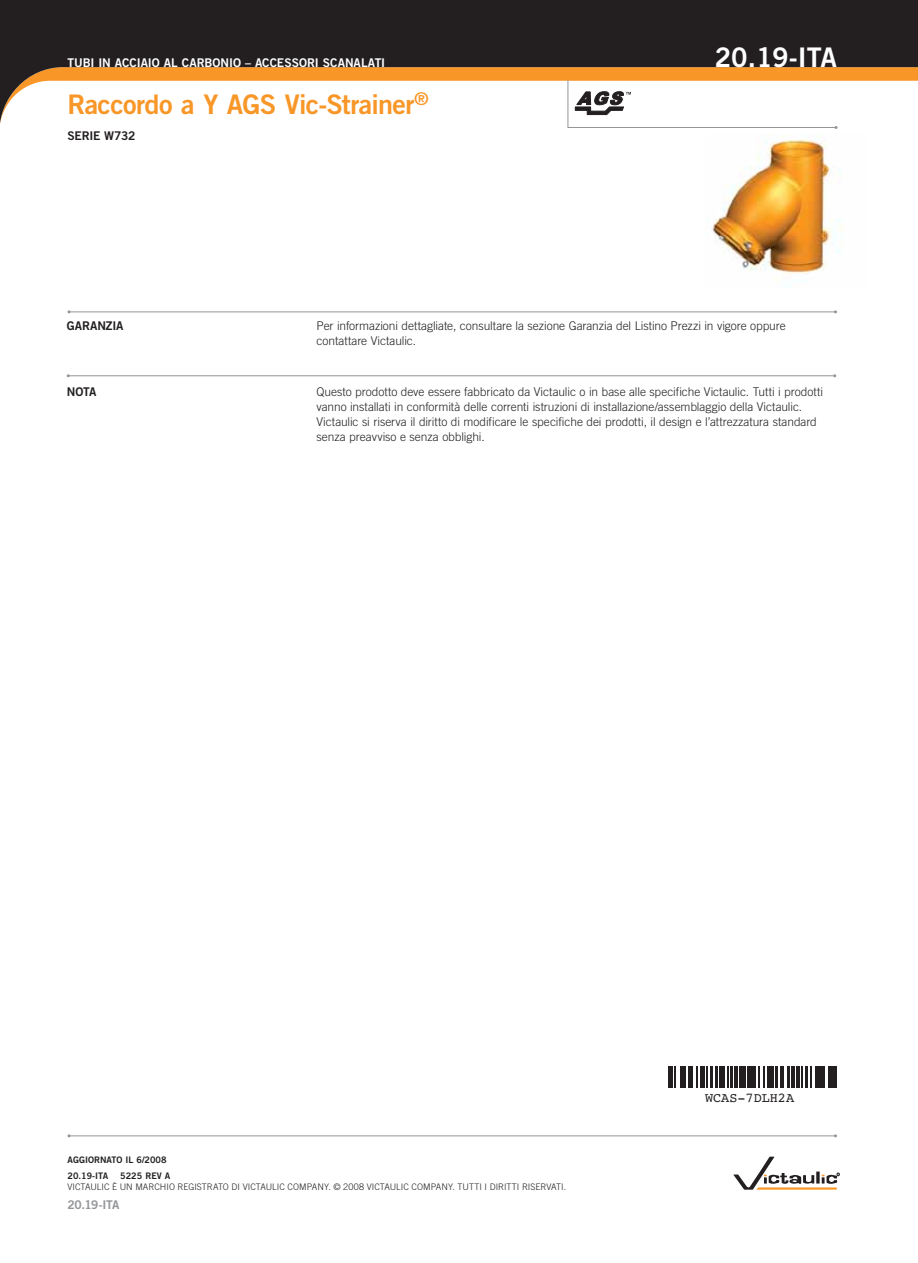
<style>
.page{position:relative;width:918px;height:1263px;background:#fff}
.page>*{position:absolute;margin:0;border:0;box-sizing:border-box;transform-origin:0 0}
.Product_Head{font:27px "Trade Gothic LT Std Bd 2";letter-spacing:-.025em;color:#f89728}
.Number_Head{font:27px "Trade Gothic LT Std Bd 2";color:#fff}
.t1{font:300 13.5px "Helvetica";color:#231f20}
.Body{font:300 12px/15px "Trade Gothic LT Std";letter-spacing:-.005em;color:#231f20}
.footers{font:12px "Trade Gothic LT Std Bd 2";letter-spacing:-.005em;color:#fff}
.Sidebar_subhead{font:12px "Trade Gothic LT Std Bd 2";letter-spacing:-.015em;color:#231f20}
.Page_Number_L{font:12px "Trade Gothic LT Std Bd 2";letter-spacing:-.035em;color:#939598}
.Trademark{font:300 9px "Trade Gothic LT Std";letter-spacing:.005em;color:#231f20}
.Trademark-2{font:9px/15px "Trade Gothic LT Std Bd 2";color:#231f20}
</style>
<div class="page">
<hr style="left:68px;top:375px;width:767px;height:1px;background:#939598">
<svg style="left:0;top:0;width:918px;height:124px;fill:#231f20"></svg>
<svg style="left:668px;top:1066px;width:169px;height:22px"></svg>
<hr style="left:668px;top:1066px;width:2px;height:21px;background:#231f20">
<hr style="left:671px;top:1066px;width:2px;height:21px;background:#231f20">
<svg style="left:675px;top:1066px;width:1px;height:21px"></svg>
<hr style="left:680px;top:1066px;width:3px;height:21px;background:#231f20">
<svg style="left:684px;top:1066px;width:1px;height:21px"></svg>
<hr style="left:689px;top:1066px;width:2px;height:21px;background:#231f20">
<svg style="left:692px;top:1066px;width:5px;height:21px"></svg>
<hr style="left:701px;top:1066px;width:2px;height:21px;background:#231f20">
<svg style="left:704px;top:1066px;width:3px;height:21px"></svg>
<hr style="left:710px;top:1066px;width:2px;height:21px;background:#231f20">
<hr style="left:716px;top:1066px;width:2px;height:21px;background:#231f20">
<hr style="left:719px;top:1066px;width:3px;height:21px;background:#231f20">
<svg style="left:723px;top:1066px;width:6px;height:21px"></svg>
<hr style="left:731px;top:1066px;width:2px;height:21px;background:#231f20">
<hr style="left:734px;top:1066px;width:3px;height:21px;background:#231f20">
<hr style="left:739px;top:1066px;width:4px;height:21px;background:#231f20">
<hr style="left:744px;top:1066px;width:2px;height:21px;background:#231f20">
<hr style="left:747px;top:1066px;width:3px;height:21px;background:#231f20">
<svg style="left:751px;top:1066px;width:1px;height:21px"></svg>
<hr style="left:754px;top:1066px;width:2px;height:21px;background:#231f20">
<svg style="left:759px;top:1066px;width:5px;height:21px"></svg>
<hr style="left:768px;top:1066px;width:2px;height:21px;background:#231f20">
<hr style="left:771px;top:1066px;width:3px;height:21px;background:#231f20">
<hr style="left:775px;top:1066px;width:2px;height:21px;background:#231f20">
<svg style="left:781px;top:1066px;width:3px;height:21px"></svg>
<hr style="left:787px;top:1066px;width:2px;height:21px;background:#231f20">
<hr style="left:791px;top:1066px;width:4px;height:21px;background:#231f20">
<svg style="left:797px;top:1066px;width:5px;height:21px"></svg>
<hr style="left:805px;top:1066px;width:3px;height:21px;background:#231f20">
<svg style="left:811px;top:1066px;width:1px;height:21px"></svg>
<hr style="left:815px;top:1066px;width:4px;height:21px;background:#231f20">
<hr style="left:820px;top:1066px;width:2px;height:21px;background:#231f20">
<hr style="left:823px;top:1066px;width:2px;height:21px;background:#231f20">
<hr style="left:828px;top:1066px;width:3px;height:21px;background:#231f20">
<svg style="left:832px;top:1066px;width:1px;height:21px"></svg>
<hr style="left:835px;top:1066px;width:2px;height:21px;background:#231f20">
<hr style="left:69px;top:311px;width:767px;height:1px;background:#939598">
<svg style="left:733px;top:1156px;width:106px;height:33px"></svg>
<hr style="left:69px;top:1135px;width:767px;height:1px;background:#939598">
<svg style="left:567px;top:79px;width:271px;height:50px"></svg>
<img style="left:705px;top:135px;width:138px;height:140px">
<p class="footers" style="left:68px;top:55px;width:319px">TUBI IN ACCIAIO AL CARBONIO – ACCESSORI SCANALATI</p>
<p class="Product_Head" style="left:67px;top:87px;width:363px">Raccordo a Y AGS Vic-Strainer<sup>®</sup></p>
<p class="Sidebar_subhead" style="left:67px;top:128px;width:70px">SERIE W732</p>
<p class="Number_Head" style="left:715px;top:41px;width:124px">20.19-ITA</p>
<p class="Sidebar_subhead" style="left:67px;top:319px;width:58px">GARANZIA</p>
<p class="Body" style="left:316px;top:318px;width:471px">Per informazioni dettagliate, consultare la sezione Garanzia del Listino Prezzi in vigore oppure contattare Victaulic.</p>
<p class="Sidebar_subhead" style="left:67px;top:385px;width:31px">NOTA</p>
<p class="Body" style="left:316px;top:384px;width:508px">Questo prodotto deve essere fabbricato da Victaulic o in base alle specifiche Victaulic. Tutti i prodotti vanno installati in conformità delle correnti istruzioni di installazione/assemblaggio della Victaulic.<br>Victaulic si riserva il diritto di modificare le specifiche dei prodotti, il design e l’attrezzatura standard senza preavviso e senza obblighi.</p>
<p class="t1" style="left:705px;top:1087px;width:91px">WCAS-7DLH2A</p>
<p class="Trademark-2" style="left:68px;top:1152px;width:101px">AGGIORNATO IL 6/2008<br>20.19-ITA</p>
<p class="Trademark-2" style="left:120px;top:1167px;width:52px">5225 REV A</p>
<p class="Trademark" style="left:68px;top:1181px;width:500px">VICTAULIC È UN MARCHIO REGISTRATO DI VICTAULIC COMPANY. © 2008 VICTAULIC COMPANY. TUTTI I DIRITTI RISERVATI.</p>
<p class="Page_Number_L" style="left:68px;top:1196px;width:54px">20.19-ITA</p>
</div>
